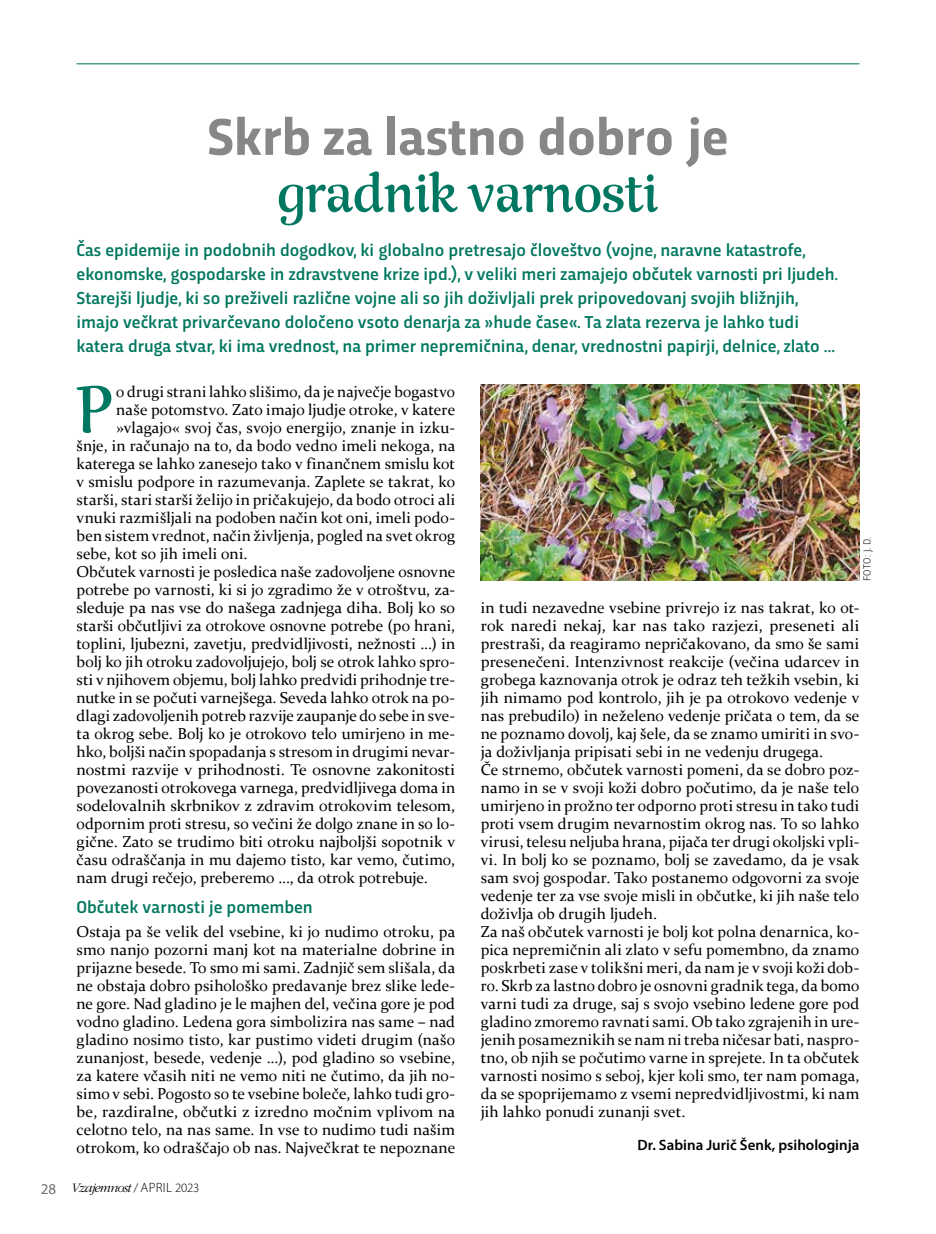
<style>
.page{position:relative;width:936px;height:1234px;background:#fff}
.page>*{position:absolute;margin:0;border:0;box-sizing:border-box;transform-origin:0 0}
.t1{font:67.35px "Rumba Std Large";color:#007760}
.t2{font:700 54px "Trasandina";color:#878787}
.t3{font:54px "Rumba Std Large";color:#007760}
.t4{font:500 18px/24px "Trasandina";color:#007760}
.t5{font:15.75px/18px "Constantia";letter-spacing:.005em;color:#000;text-align:justify}
.t6{font:600 15px "Myriad Pro";color:#000}
.t7{font:italic 300 13.5px "ITC Garamond Std";letter-spacing:-.06em;color:#000}
.t8{font:300 10.5px "Trasandina";color:#000}
.s1{font-family:"Myriad Pro";font-weight:400;font-style:normal;font-size:15px;color:#706f6f}
.s2{font-family:"Myriad Pro";font-style:normal;font-size:12.75px}
.s3{font-family:"Myriad Pro";font-style:normal}
</style>
<div class="page">
<hr style="left:77px;top:63px;width:782px;height:1px;background:#007760">
<img style="left:480px;top:384px;width:379px;height:196px">
<h2 class="t2" style="left:207px;top:97px;width:523px">Skrb za lastno dobro je</h2>
<h2 class="t3" style="left:277px;top:162px;width:383px">gradnik varnosti</h2>
<p class="t4" style="left:77px;top:236px;width:763px">Čas epidemije in podobnih dogodkov, ki globalno pretresajo človeštvo (vojne, naravne katastrofe, ekonomske, gospodarske in zdravstvene krize ipd.), v veliki meri zamajejo občutek varnosti pri ljudeh.<br>Starejši ljudje, ki so preživeli različne vojne ali so jih doživljali prek pripovedovanj svojih bližnjih, imajo večkrat privarčevano določeno vsoto denarja za »hude čase«. Ta zlata rezerva je lahko tudi katera druga stvar, ki ima vrednost, na primer nepremičnina, denar, vrednostni papirji, delnice, zlato …</p>
<h1 class="t1" style="left:74px;top:370px;width:39px">P</h1>
<p class="t5" style="left:116px;top:381px;width:340px">o drugi strani lahko slišimo, da je največje bogastvo</p>
<p class="t5" style="left:116px;top:399px;width:340px">naše potomstvo. Zato imajo ljudje otroke, v katere</p>
<p class="t5" style="left:116px;top:417px;width:340px">»vlagajo« svoj čas, svojo energijo, znanje in izku-</p>
<p class="t5" style="left:77px;top:435px;width:380px">šnje, in računajo na to, da bodo vedno imeli nekoga, na</p>
<p class="t5" style="left:77px;top:453px;width:380px">katerega se lahko zanesejo tako v finančnem smislu kot</p>
<p class="t5" style="left:77px;top:471px;width:380px">v smislu podpore in razumevanja. Zaplete se takrat, ko</p>
<p class="t5" style="left:77px;top:489px;width:380px">starši, stari starši želijo in pričakujejo, da bodo otroci ali</p>
<p class="t5" style="left:77px;top:507px;width:380px">vnuki razmišljali na podoben način kot oni, imeli podo-</p>
<p class="t5" style="left:77px;top:525px;width:380px">ben sistem vrednot, način življenja, pogled na svet okrog</p>
<p class="t5" style="left:77px;top:543px;width:172px">sebe, kot so jih imeli oni.</p>
<p class="t5" style="left:77px;top:561px;width:380px">Občutek varnosti je posledica naše zadovoljene osnovne</p>
<p class="t5" style="left:77px;top:579px;width:380px">potrebe po varnosti, ki si jo zgradimo že v otroštvu, za-</p>
<p class="t5" style="left:77px;top:597px;width:380px">sleduje pa nas vse do našega zadnjega diha. Bolj ko so</p>
<p class="t5" style="left:77px;top:615px;width:380px">starši občutljivi za otrokove osnovne potrebe (po hrani,</p>
<p class="t5" style="left:77px;top:633px;width:380px">toplini, ljubezni, zavetju, predvidljivosti, nežnosti …) in</p>
<p class="t5" style="left:77px;top:651px;width:380px">bolj ko jih otroku zadovoljujejo, bolj se otrok lahko spro-</p>
<p class="t5" style="left:77px;top:669px;width:380px">sti v njihovem objemu, bolj lahko predvidi prihodnje tre-</p>
<p class="t5" style="left:77px;top:687px;width:380px">nutke in se počuti varnejšega. Seveda lahko otrok na po-</p>
<p class="t5" style="left:77px;top:705px;width:380px">dlagi zadovoljenih potreb razvije zaupanje do sebe in sve-</p>
<p class="t5" style="left:77px;top:723px;width:380px">ta okrog sebe. Bolj ko je otrokovo telo umirjeno in me-</p>
<p class="t5" style="left:77px;top:741px;width:380px">hko, boljši način spopadanja s stresom in drugimi nevar-</p>
<p class="t5" style="left:77px;top:759px;width:380px">nostmi razvije v prihodnosti. Te osnovne zakonitosti</p>
<p class="t5" style="left:77px;top:777px;width:380px">povezanosti otrokovega varnega, predvidljivega doma in</p>
<p class="t5" style="left:77px;top:795px;width:380px">sodelovalnih skrbnikov z zdravim otrokovim telesom,</p>
<p class="t5" style="left:77px;top:813px;width:380px">odpornim proti stresu, so večini že dolgo znane in so lo-</p>
<p class="t5" style="left:77px;top:831px;width:380px">gične. Zato se trudimo biti otroku najboljši sopotnik v</p>
<p class="t5" style="left:77px;top:849px;width:380px">času odraščanja in mu dajemo tisto, kar vemo, čutimo,</p>
<p class="t5" style="left:77px;top:867px;width:353px">nam drugi rečejo, preberemo …, da otrok potrebuje.</p>
<p class="t4" style="left:77px;top:893px;width:238px">Občutek varnosti je pomemben</p>
<p class="t5" style="left:77px;top:921px;width:380px">Ostaja pa še velik del vsebine, ki jo nudimo otroku, pa smo nanjo pozorni manj kot na materialne dobrine in prijazne besede. To smo mi sami. Zadnjič sem slišala, da ne obstaja dobro psihološko predavanje brez slike lede&shy;ne gore. Nad gladino je le majhen del, večina gore je pod vodno gladino. Ledena gora simbolizira nas same – nad gladino nosimo tisto, kar pustimo videti drugim (našo zunanjost, besede, vedenje …), pod gladino so vsebine, za katere včasih niti ne vemo niti ne čutimo, da jih no&shy;simo v sebi. Pogosto so te vsebine boleče, lahko tudi gro&shy;be, razdiralne, občutki z izredno močnim vplivom na celotno telo, na nas same. In vse to nudimo tudi našim otrokom, ko odraščajo ob nas. Največkrat te nepoznane</p>
<p class="t8" style="left:859px;top:580px;width:46px;rotate:-90deg">FOTO: J. D.</p>
<p class="t5" style="left:480px;top:597px;width:380px;text-align:left">in tudi nezavedne vsebine privrejo iz nas takrat, ko ot&shy;rok naredi nekaj, kar nas tako razjezi, preseneti ali prestraši, da reagiramo nepričakovano, da smo še sami presenečeni. Intenzivnost reakcije (večina udarcev in grobega kaznovanja otrok je odraz teh težkih vsebin, ki jih nimamo pod kontrolo, jih je pa otrokovo vedenje v nas prebudilo) in neželeno vedenje pričata o tem, da se ne poznamo dovolj, kaj šele, da se znamo umiriti in svo&shy;ja doživljanja pripisati sebi in ne vedenju drugega.<br>Če strnemo, občutek varnosti pomeni, da se dobro poz&shy;namo in se v svoji koži dobro počutimo, da je naše telo umirjeno in prožno ter odporno proti stresu in tako tudi proti vsem drugim nevarnostim okrog nas. To so lahko virusi, telesu neljuba hrana, pijača ter drugi okoljski vpli&shy;vi. In bolj ko se poznamo, bolj se zavedamo, da je vsak sam svoj gospodar. Tako postanemo odgovorni za svoje vedenje ter za vse svoje misli in občutke, ki jih naše telo doživlja ob drugih ljudeh.<br>Za naš občutek varnosti je bolj kot polna denarnica, ko&shy;pica nepremičnin ali zlato v sefu pomembno, da znamo poskrbeti zase v tolikšni meri, da nam je v svoji koži dob&shy;ro. Skrb za lastno dobro je osnovni gradnik tega, da bomo varni tudi za druge, saj s svojo vsebino ledene gore pod gladino zmoremo ravnati sami. Ob tako zgrajenih in ure&shy;jenih posameznikih se nam ni treba ničesar bati, naspro&shy;tno, ob njih se počutimo varne in sprejete. In ta občutek varnosti nosimo s seboj, kjer koli smo, ter nam pomaga, da se spoprijemamo z vsemi nepredvidljivostmi, ki nam jih lahko ponudi zunanji svet.</p>
<p class="t6" style="left:637px;top:1135px;width:223px">Dr. Sabina Jurič Šenk, psihologinja</p>
<p class="t7" style="left:41px;top:1180px;width:160px"><span class="s1">28</span> Vzajemnost <span class="s2">/</span> <span class="s3">APRIL</span> <span class="s2">2023</span></p>
</div>
